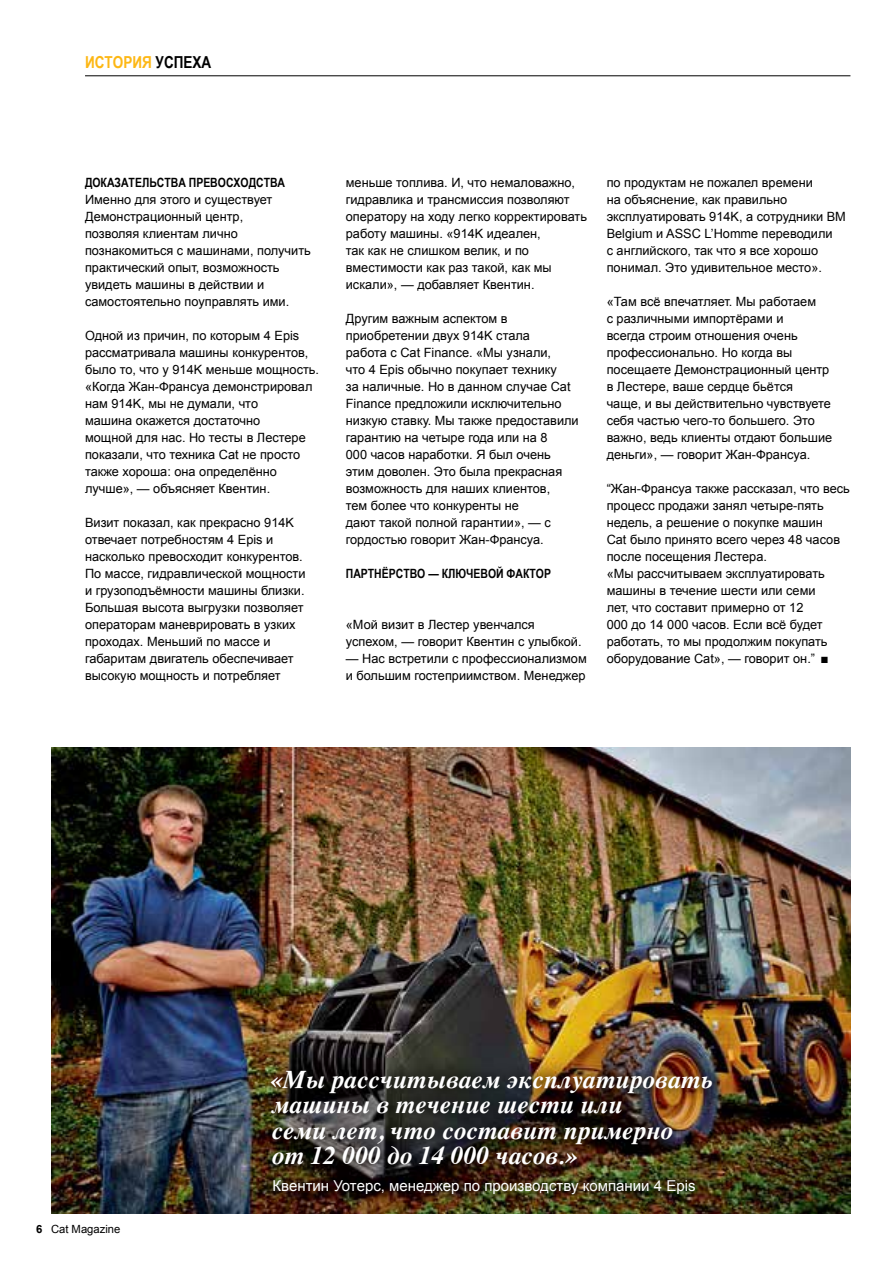
<style>
.page{position:relative;width:893px;height:1263px;background:#fff}
.page>*{position:absolute;margin:0;border:0;box-sizing:border-box;transform-origin:0 0}
.t1{font:italic 700 25.5px/25.5px "Times";color:#fff}
.t2{font:700 16.5px "Arial Narrow";color:#fdb714}
.t3{font:15px "Arial";color:#fff}
.t4{font:12.75px/17px "Arial";color:#000}
.t5{font:700 12.75px "Arial Narrow";color:#000}
.t6{font:11.25px "Arial";color:#000}
.s1{color:#000}
.s2{font-weight:700}
</style>
<div class="page">
<img style="left:51px;top:748px;width:799px;height:465px">
<img style="left:256px;top:1056px;width:527px;height:158px">
<hr style="left:85px;top:75px;width:765px;height:1px;background:#000">
<p class="t2" style="left:85px;top:50px;width:128px">ИСТОРИЯ <span class="s1">УСПЕХА</span></p>
<p class="t5" style="left:85px;top:173px;width:202px">ДОКАЗАТЕЛЬСТВА ПРЕВОСХОДСТВА</p>
<p class="t4" style="left:85px;top:191px;width:227px">Именно для этого и существует<br>Демонстрационный центр,<br>позволяя клиентам лично познакомиться с машинами, получить практический опыт, возможность увидеть машины в действии и самостоятельно поуправлять ими.</p>
<p class="t4" style="left:85px;top:327px;width:236px">Одной из причин, по которым 4 Epis рассматривала машины конкурентов, было то, что у 914K меньше мощность. «Когда Жан-Франсуа демонстрировал нам 914K, мы не думали, что<br>машина окажется достаточно<br>мощной для нас. Но тесты в Лестере показали, что техника Cat не просто также хороша: она определённо лучше», — объясняет Квентин.</p>
<p class="t4" style="left:85px;top:514px;width:222px">Визит показал, как прекрасно 914K отвечает потребностям 4 Epis и насколько превосходит конкурентов.<br>По массе, гидравлической мощности и грузоподъёмности машины близки.<br>Большая высота выгрузки позволяет операторам маневрировать в узких проходах. Меньший по массе и габаритам двигатель обеспечивает высокую мощность и потребляет</p>
<p class="t4" style="left:346px;top:174px;width:243px">меньше топлива. И, что немаловажно, гидравлика и трансмиссия позволяют оператору на ходу легко корректировать работу машины. «914K идеален,<br>так как не слишком велик, и по вместимости как раз такой, как мы искали», — добавляет Квентин.</p>
<p class="t4" style="left:346px;top:310px;width:234px">Другим важным аспектом в приобретении двух 914K стала<br>работа с Cat Finance. «Мы узнали,<br>что 4 Epis обычно покупает технику<br>за наличные. Но в данном случае Cat<br>Finance предложили исключительно низкую ставку. Мы также предоставили гарантию на четыре года или на 8<br>000 часов наработки. Я был очень этим доволен. Это была прекрасная возможность для наших клиентов,<br>тем более что конкуренты не<br>дают такой полной гарантии», — с гордостью говорит Жан-Франсуа.</p>
<p class="t5" style="left:346px;top:564px;width:207px">ПАРТНЁРСТВО — КЛЮЧЕВОЙ ФАКТОР</p>
<p class="t4" style="left:346px;top:616px;width:237px">«Мой визит в Лестер увенчался успехом, — говорит Квентин с улыбкой.</p>
<p class="t4" style="left:346px;top:651px;width:242px">— Нас встретили с профессионализмом и большим гостеприимством. Менеджер</p>
<p class="t4" style="left:607px;top:174px;width:241px">по продуктам не пожалел времени<br>на объяснение, как правильно эксплуатировать 914K, а сотрудники BM Belgium и ASSC L’Homme переводили<br>с английского, так что я все хорошо понимал. Это удивительное место».</p>
<p class="t4" style="left:607px;top:293px;width:227px">«Там всё впечатляет. Мы работаем<br>с различными импортёрами и<br>всегда строим отношения очень профессионально. Но когда вы посещаете Демонстрационный центр в Лестере, ваше сердце бьётся<br>чаще, и вы действительно чувствуете себя частью чего-то большего. Это важно, ведь клиенты отдают большие деньги», — говорит Жан-Франсуа.</p>
<p class="t4" style="left:607px;top:480px;width:245px">“Жан-Франсуа также рассказал, что весь процесс продажи занял четыре-пять недель, а решение о покупке машин<br>Cat было принято всего через 48 часов после посещения Лестера.<br>«Мы рассчитываем эксплуатировать машины в течение шести или семи<br>лет, что составит примерно от 12<br>000 до 14 000 часов. Если всё будет работать, то мы продолжим покупать оборудование Cat», — говорит он.” ■</p>
<p class="t6" style="left:34px;top:1222px;width:82px"><span class="s2">6</span> Cat Magazine</p>
<p class="t6" style="left:36px;top:1222px;width:86px"><span class="s2">6</span> Cat Magazine</p>
<h1 class="t1" style="left:270px;top:1064px;width:444px">«Мы рассчитываем эксплуатировать машины в течение шести или<br>семи лет, что составит примерно<br>от 12 000 до 14 000 часов.»</h1>
<p class="t3" style="left:273px;top:1175px;width:424px">Квентин Уотерс, менеджер по производству компании 4 Epis</p>
</div>
